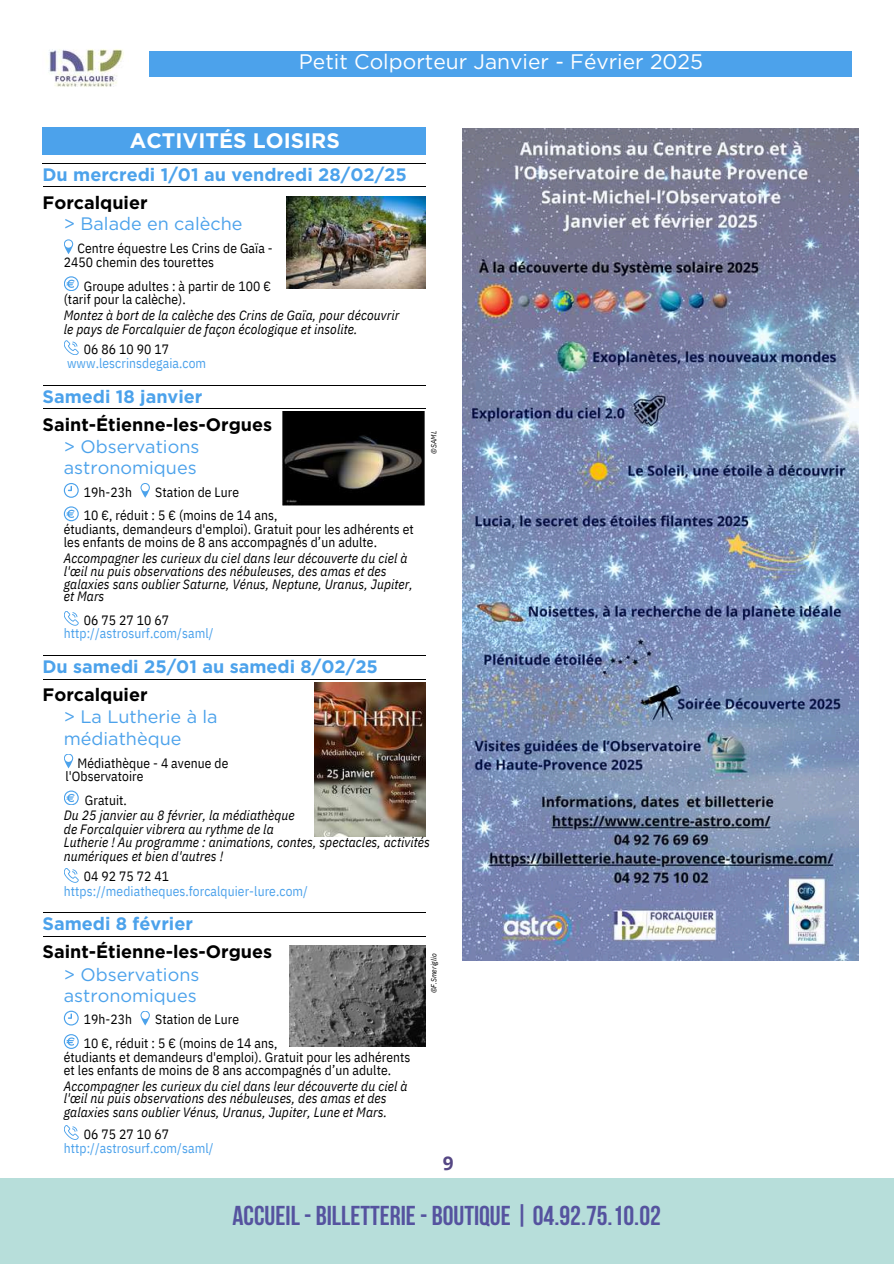
<style>
.page{position:relative;width:894px;height:1264px;background:#fff}
.page>*{position:absolute;margin:0;border:0;box-sizing:border-box;transform-origin:0 0}
.t1{font:700 27.15px "Bebas Neue";color:#55539f}
.t2{font:21px "Gotham";color:#fff}
.t3{font:700 21px "Gotham";color:#fff}
.t4{font:700 18.9px "Open Sans";color:#554784}
.t5{font:18px/21.3px "Gotham";color:#4ca2eb}
.t6{font:700 18px "Gotham";color:#4ca2eb}
.t7{font:700 18px "Gotham";color:#000}
.t8{font:italic 13.5px/13.5px "IBM Plex Sans Cond";letter-spacing:.005em;color:#000}
.t9{font:13.5px/13.5px "IBM Plex Sans Cond";letter-spacing:.005em;color:#000}
.t10{font:13.5px "IBM Plex Sans Cond";letter-spacing:.005em;color:#4ca2eb}
.t11{font:italic 7.5px "IBM Plex Sans Cond";letter-spacing:.005em;color:#000}
</style>
<div class="page">
<div style="left:43px;top:128px;width:382px;height:26px;background:#4ca2eb"></div>
<hr style="left:43px;top:163px;width:382px;height:1px;background:#000">
<hr style="left:43px;top:187px;width:382px;height:1px;background:#000">
<hr style="left:43px;top:385px;width:382px;height:1px;background:#000">
<hr style="left:43px;top:408px;width:382px;height:1px;background:#000">
<svg style="left:64px;top:276px;width:15px;height:15px"></svg>
<svg style="left:64px;top:340px;width:15px;height:15px"></svg>
<svg style="left:64px;top:239px;width:9px;height:15px"></svg>
<svg style="left:64px;top:483px;width:15px;height:15px"></svg>
<svg style="left:64px;top:506px;width:15px;height:15px"></svg>
<svg style="left:64px;top:611px;width:15px;height:14px"></svg>
<hr style="left:43px;top:655px;width:382px;height:1px;background:#000">
<hr style="left:43px;top:679px;width:382px;height:1px;background:#000">
<svg style="left:140px;top:483px;width:10px;height:15px"></svg>
<hr style="left:43px;top:912px;width:382px;height:1px;background:#000">
<hr style="left:43px;top:936px;width:382px;height:1px;background:#000">
<svg style="left:64px;top:790px;width:15px;height:15px"></svg>
<svg style="left:64px;top:868px;width:15px;height:14px"></svg>
<svg style="left:64px;top:754px;width:9px;height:14px"></svg>
<img style="left:287px;top:196px;width:138px;height:92px">
<img style="left:282px;top:411px;width:142px;height:95px">
<img style="left:314px;top:682px;width:111px;height:154px">
<img style="left:289px;top:945px;width:136px;height:101px">
<svg style="left:64px;top:1010px;width:15px;height:15px"></svg>
<svg style="left:64px;top:1034px;width:15px;height:14px"></svg>
<svg style="left:64px;top:1125px;width:15px;height:14px"></svg>
<div style="left:0;top:1178px;width:893px;height:85px;background:#b7deda"></div>
<svg style="left:140px;top:1011px;width:10px;height:14px"></svg>
<div style="left:149px;top:51px;width:701px;height:25px;background:#4ca2eb"></div>
<img style="left:48px;top:49px;width:76px;height:38px">
<img style="left:462px;top:128px;width:396px;height:832px">
<h2 class="t2" style="left:299px;top:49px;width:405px">Petit Colporteur Janvier - Février 2025</h2>
<h2 class="t3" style="left:130px;top:127px;width:211px">ACTIVITÉS LOISIRS</h2>
<h3 class="t6" style="left:43px;top:163px;width:365px">Du mercredi 1/01 au vendredi 28/02/25</h3>
<h3 class="t7" style="left:43px;top:191px;width:107px">Forcalquier</h3>
<h3 class="t5" style="left:64px;top:213px;width:180px">&gt; Balade en calèche</h3>
<p class="t9" style="left:64px;top:241px;width:210px;text-indent:14px">Centre équestre Les Crins de Gaïa -<br>2450 chemin des tourettes</p>
<p class="t9" style="left:64px;top:279px;width:209px;text-indent:20px">Groupe adultes : à partir de 100 € (tarif pour la calèche).</p>
<p class="t8" style="left:64px;top:307px;width:337px;line-height:14.7px">Montez à bort de la calèche des Crins de Gaïa, pour découvrir le pays de Forcalquier de façon écologique et insolite.</p>
<p class="t9" style="left:84px;top:342px;width:87px">06 86 10 90 17</p>
<p class="t10" style="left:67px;top:354px;width:141px">www.lescrinsdegaia.com</p>
<h3 class="t6" style="left:43px;top:385px;width:161px">Samedi 18 janvier</h3>
<h3 class="t7" style="left:43px;top:413px;width:231px">Saint-Étienne-les-Orgues</h3>
<h3 class="t5" style="left:64px;top:435px;width:137px">&gt; Observations astronomiques</h3>
<p class="t9" style="left:84px;top:480px;width:195px;line-height:23.4px;text-indent:71px">Station de Lure<br>10 €, réduit : 5 € (moins de 14 ans,</p>
<p class="t9" style="left:64px;top:522px;width:351px">étudiants, demandeurs d'emploi). Gratuit pour les adhérents et les enfants de moins de 8 ans accompagnés d’un adulte.</p>
<p class="t8" style="left:64px;top:552px;width:350px;line-height:12.8px">Accompagner les curieux du ciel dans leur découverte du ciel à l'œil nu puis observations des nébuleuses, des amas et des galaxies sans oublier Saturne, Vénus, Neptune, Uranus, Jupiter, et Mars</p>
<p class="t9" style="left:84px;top:613px;width:87px">06 75 27 10 67</p>
<p class="t10" style="left:64px;top:624px;width:151px">http://astrosurf.com/saml/</p>
<p class="t9" style="left:84px;top:484px;width:50px">19h-23h</p>
<h3 class="t6" style="left:43px;top:656px;width:337px">Du samedi 25/01 au samedi 8/02/25</h3>
<h3 class="t7" style="left:43px;top:684px;width:107px">Forcalquier</h3>
<h3 class="t5" style="left:64px;top:706px;width:155px">&gt; La Lutherie à la médiathèque</h3>
<p class="t11" style="left:428px;top:453px;width:24px;rotate:-90deg">©SAML</p>
<p class="t9" style="left:65px;top:755px;width:164px;text-indent:12px">Médiathèque - 4 avenue de l'Observatoire</p>
<p class="t9" style="left:85px;top:793px;width:43px">Gratuit.</p>
<p class="t8" style="left:64px;top:808px;width:367px">Du 25 janvier au 8 février, la médiathèque<br>de Forcalquier vibrera au rythme de la<br>Lutherie ! Au programme : animations, contes, spectacles, activités numériques et bien d'autres !</p>
<p class="t9" style="left:84px;top:869px;width:87px">04 92 75 72 41</p>
<p class="t10" style="left:64px;top:881px;width:245px">https://mediatheques.forcalquier-lure.com/</p>
<h3 class="t6" style="left:43px;top:913px;width:152px">Samedi 8 février</h3>
<h3 class="t7" style="left:43px;top:941px;width:231px">Saint-Étienne-les-Orgues</h3>
<h3 class="t5" style="left:64px;top:963px;width:137px">&gt; Observations astronomiques</h3>
<p class="t9" style="left:84px;top:1007px;width:195px;line-height:23.4px;text-indent:71px">Station de Lure<br>10 €, réduit : 5 € (moins de 14 ans,</p>
<p class="t9" style="left:64px;top:1049px;width:348px">étudiants et demandeurs d'emploi). Gratuit pour les adhérents et les enfants de moins de 8 ans accompagnés d’un adulte.</p>
<p class="t8" style="left:64px;top:1079px;width:345px;line-height:12.9px">Accompagner les curieux du ciel dans leur découverte du ciel à l'œil nu puis observations des nébuleuses, des amas et des galaxies sans oublier Vénus, Uranus, Jupiter, Lune et Mars.</p>
<p class="t9" style="left:84px;top:1127px;width:87px">06 75 27 10 67</p>
<p class="t10" style="left:64px;top:1138px;width:151px">http://astrosurf.com/saml/</p>
<p class="t9" style="left:84px;top:1012px;width:50px">19h-23h</p>
<p class="t11" style="left:429px;top:993px;width:41px;rotate:-90deg">©F.Smeriglio</p>
<h3 class="t4" style="left:442px;top:1150px;width:12px">9</h3>
<h1 class="t1" style="left:232px;top:1204px;width:429px">ACCUEIL- BILLETTERIE- BOUTIQUE | 04.92.75.10.02</h1>
</div>
